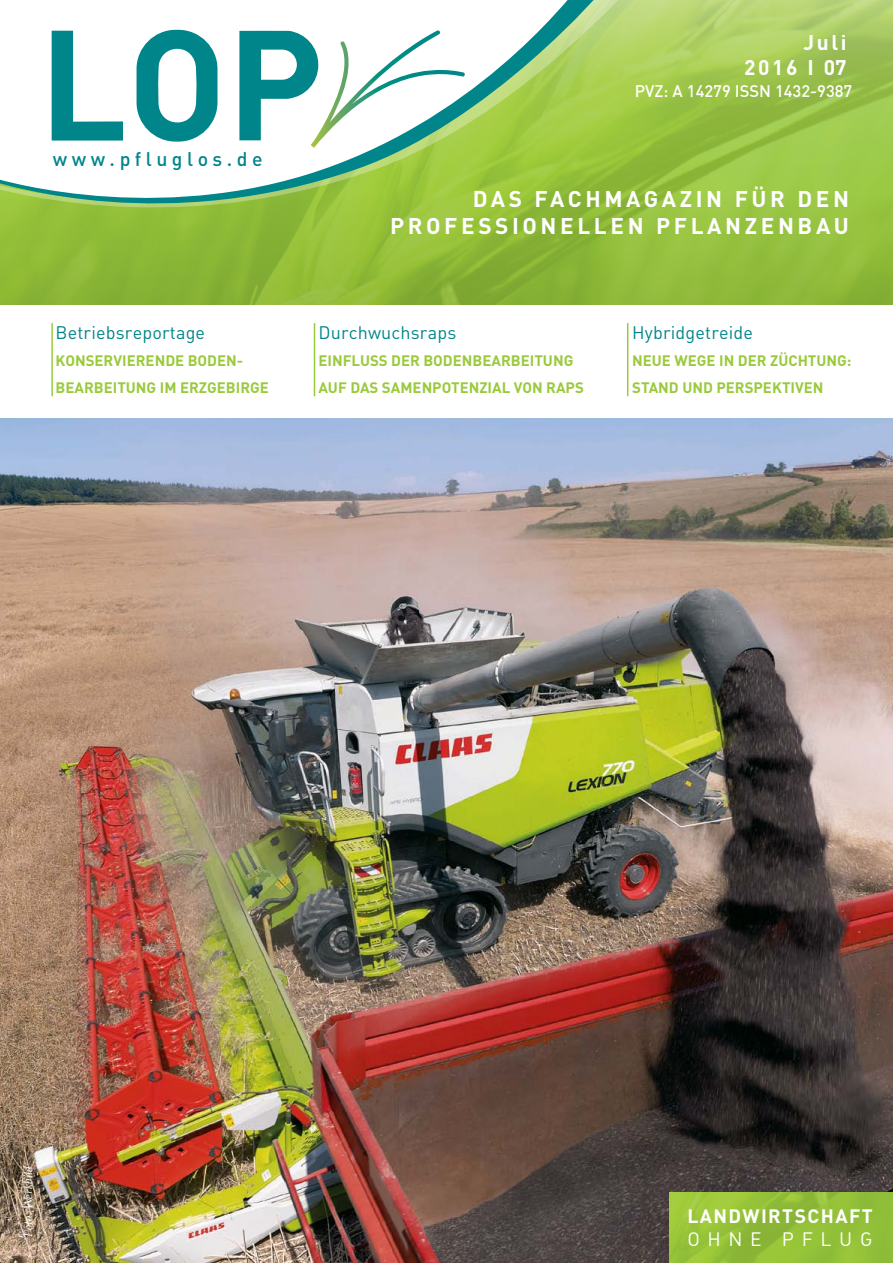
<style>
.page{position:relative;width:893px;height:1263px;background:#fff}
.page>*{position:absolute;margin:0;border:0;box-sizing:border-box;transform-origin:0 0}
.t1{font:700 22.5px/27px "DIN";letter-spacing:.16em;color:#fff;text-align:right}
.t2{font:700 21px/25.2px "DIN";letter-spacing:.125em;color:#fff;text-align:right}
.t3{font:19.5px "DIN Medium Alternate";letter-spacing:.23em;color:#00868a}
.t4{font:700 19.2px "DIN";letter-spacing:.075em;color:#fff}
.t5{font:19.2px "DIN Regular Alternate";letter-spacing:.4em;color:#fff}
.t6{font:18px "DIN Regular Alternate";letter-spacing:.01em;color:#00868a}
.t7{font:500 16.5px "DIN";color:#fff}
.t8{font:700 15px "DIN";color:#9aca3c}
.t9{font:italic 12px "Palatino Linotype";color:#fff}
</style>
<div class="page">
<img style="left:0;top:418px;width:893px;height:845px">
<img style="left:0;top:0;width:893px;height:304px">
<svg style="left:605px;top:0;width:25px;height:209px;background:#a4ca50"></svg>
<svg style="left:0;top:0;width:605px;height:235px"></svg>
<hr style="left:51px;top:323px;width:2px;height:73px;background:#9aca3c">
<hr style="left:314px;top:323px;width:1px;height:73px;background:#9aca3c">
<hr style="left:627px;top:323px;width:1px;height:73px;background:#9aca3c">
<img style="left:670px;top:1193px;width:223px;height:70px">
<h3 class="t3" style="left:53px;top:146px;width:211px">www.pfluglos.de</h3>
<p class="t6" style="left:56px;top:321px;width:151px">Betriebsreportage</p>
<p class="t8" style="left:56px;top:351px;width:21px">KONSER</p>
<p class="t8" style="left:113px;top:351px;width:19px">VIERENDE</p>
<p class="t8" style="left:188px;top:351px;width:21px">BODEN</p>
<p class="t8" style="left:237px;top:351px;width:8px">-</p>
<p class="t8" style="left:56px;top:378px;width:10px">BEARBEI</p>
<p class="t8" style="left:117px;top:378px;width:20px">TUNG</p>
<p class="t8" style="left:160px;top:378px;width:39px">IM ERZGEBIRGE</p>
<h2 class="t2" style="left:744px;top:29px;width:104px">JULI<br>2016 I 07</h2>
<p class="t7" style="left:635px;top:81px;width:219px">PVZ: A 14279 ISSN 1432-9387</p>
<h1 class="t1" style="left:390px;top:184px;width:460px">DAS FACHMAGAZIN FÜR DEN<br>PROFESSIONELLEN PFLANZENBAU</h1>
<p class="t6" style="left:318px;top:321px;width:139px">Durchwuchsraps</p>
<p class="t8" style="left:318px;top:351px;width:19px">EINFLUSS</p>
<p class="t8" style="left:391px;top:351px;width:11px">DER</p>
<p class="t8" style="left:423px;top:351px;width:20px">BODENBEARBEI</p>
<p class="t8" style="left:534px;top:351px;width:20px">TUNG</p>
<p class="t8" style="left:318px;top:378px;width:11px">AUF</p>
<p class="t8" style="left:350px;top:378px;width:10px">DAS</p>
<p class="t8" style="left:382px;top:378px;width:20px">SAMENPO</p>
<p class="t8" style="left:451px;top:378px;width:18px">TENZIAL</p>
<p class="t8" style="left:514px;top:378px;width:53px">VON RAPS</p>
<p class="t6" style="left:632px;top:321px;width:122px">Hybridgetreide</p>
<p class="t8" style="left:632px;top:351px;width:21px">NEUE</p>
<p class="t8" style="left:674px;top:351px;width:23px">WEGE</p>
<p class="t8" style="left:719px;top:351px;width:29px">IN DER</p>
<p class="t8" style="left:770px;top:351px;width:19px">ZÜCH</p>
<p class="t8" style="left:808px;top:351px;width:20px">TUNG</p>
<p class="t8" style="left:847px;top:351px;width:6px">:</p>
<p class="t8" style="left:632px;top:378px;width:28px">STAND</p>
<p class="t8" style="left:682px;top:378px;width:11px">UND</p>
<p class="t8" style="left:716px;top:378px;width:20px">PERSPEK</p>
<p class="t8" style="left:782px;top:378px;width:32px">TIVEN</p>
<p class="t9" style="left:20px;top:1237px;width:73px;rotate:-90deg">Foto: Werkbild</p>
<p class="t4" style="left:687px;top:1204px;width:186px">LANDWIRTSCHAFT</p>
<p class="t5" style="left:687px;top:1227px;width:187px">OHNE PFLUG</p>
</div>
